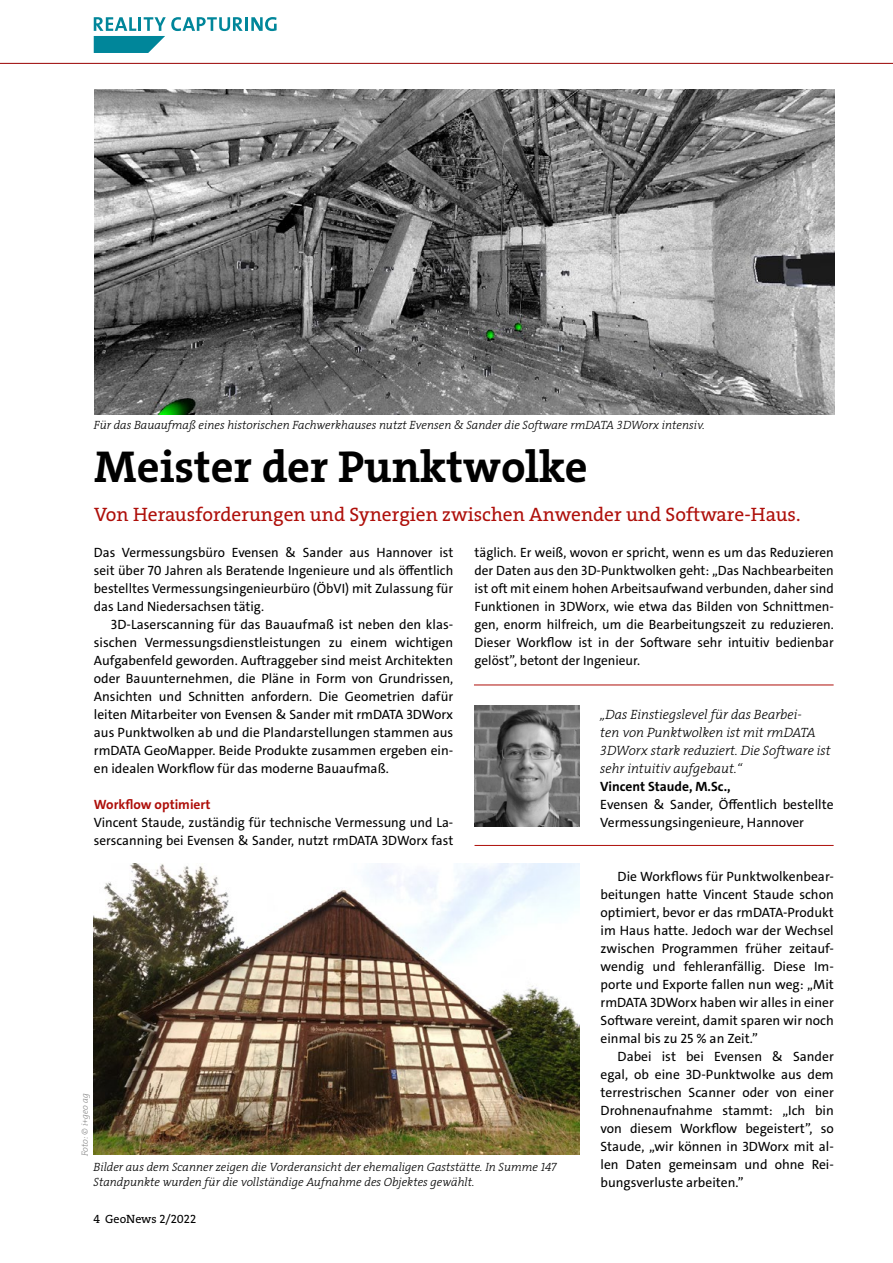
<style>
.page{position:relative;width:893px;height:1263px;background:#fff}
.page>*{position:absolute;margin:0;border:0;box-sizing:border-box;transform-origin:0 0}
.t1{font:45px "The Serif LP7 Bld";color:#000}
.t2{font:19.5px "The Serif LP5 Plain";color:#ae0f0a}
.t3{font:13.5px/18px "The Sans C4 s";color:#000;text-align:justify}
.t4{font:13.5px/18px "The Serif LP3 Lig IT";color:#000}
.t5{font:700 13.5px "The Sans C4 s";color:#000}
.t6{font:700 13.5px "The Sans C4 s";color:#ae0f0a}
.t7{font:12px/15px "The Serif LP3 Lig IT";color:#000}
.t8{font:12px "The Serif LP5 Plain";color:#000}
.t9{font:9px "The Serif LP3 Lig IT";color:#878787}
</style>
<div class="page">
<img style="left:94px;top:863px;width:485px;height:291px">
<svg style="left:0;top:17px;width:893px;height:47px"></svg>
<hr style="left:245px;top:17px;width:3px;height:14px;background:#00869a">
<svg style="left:251px;top:17px;width:26px;height:14px"></svg>
<svg style="left:94px;top:17px;width:149px;height:36px"></svg>
<img style="left:94px;top:89px;width:740px;height:325px">
<img style="left:474px;top:705px;width:105px;height:122px">
<hr style="left:474px;top:685px;width:360px;height:1px;background:#ae0f0a">
<hr style="left:474px;top:845px;width:360px;height:1px;background:#ae0f0a">
<p class="t7" style="left:94px;top:417px;width:612px">Für das Bauaufmaß eines historischen Fachwerkhauses nutzt Evensen &amp; Sander die Software rmDATA 3DWorx intensiv.</p>
<h1 class="t1" style="left:94px;top:437px;width:495px">Meister der Punktwolke</h1>
<h2 class="t2" style="left:94px;top:502px;width:708px">Von Herausforderungen und Synergien zwischen Anwender und Software-Haus.</h2>
<p class="t3" style="left:94px;top:544px;width:361px">Das Vermessungsbüro Evensen &amp; Sander aus Hannover ist seit über 70 Jahren als Beratende Ingenieure und als öffentlich bestelltes Vermessungsingenieurbüro (ÖbVI) mit Zulassung für das Land Niedersachsen tätig.</p>
<p class="t3" style="left:94px;top:616px;width:361px;text-indent:17px">3D-Laserscanning für das Bauaufmaß ist neben den klas&shy;sischen Vermessungsdienstleistungen zu einem wichtigen Aufgabenfeld geworden. Auftraggeber sind meist Architekten oder Bauunternehmen, die Pläne in Form von Grundrissen, Ansichten und Schnitten anfordern. Die Geometrien dafür leiten Mitarbeiter von Evensen &amp; Sander mit rmDATA 3DWorx aus Punktwolken ab und die Plandarstellungen stammen aus rmDATA GeoMapper. Beide Produkte zusammen ergeben ein&shy;en idealen Workflow für das moderne Bauaufmaß.</p>
<p class="t6" style="left:94px;top:796px;width:118px">Workflow optimiert</p>
<p class="t3" style="left:94px;top:814px;width:361px">Vincent Staude, zuständig für technische Vermessung und La&shy;serscanning bei Evensen &amp; Sander, nutzt rmDATA 3DWorx fast</p>
<p class="t3" style="left:474px;top:544px;width:361px">täglich. Er weiß, wovon er spricht, wenn es um das Reduzieren der Daten aus den 3D-Punktwolken geht: „Das Nachbearbeiten ist oft mit einem hohen Arbeitsaufwand verbunden, daher sind Funktionen in 3DWorx, wie etwa das Bilden von Schnittmen&shy;gen, enorm hilfreich, um die Bearbeitungszeit zu reduzieren.<br>Dieser Workflow ist in der Software sehr intuitiv bedienbar gelöst”, betont der Ingenieur.</p>
<p class="t4" style="left:600px;top:706px;width:232px">„Das Einstiegslevel für das Bearbei-<br>ten von Punktwolken ist mit rmDATA 3DWorx stark reduziert. Die Software ist sehr intuitiv aufgebaut.“</p>
<p class="t5" style="left:600px;top:778px;width:132px">Vincent Staude, M.Sc.,</p>
<p class="t3" style="left:600px;top:796px;width:235px">Evensen &amp; Sander, Öffentlich bestellte<br>Vermessungsingenieure, Hannover</p>
<p class="t9" style="left:79px;top:1156px;width:64px;rotate:-90deg">Foto: © i+geo ag</p>
<p class="t7" style="left:94px;top:1159px;width:465px">Bilder aus dem Scanner zeigen die Vorderansicht der ehemaligen Gaststätte. In Summe 147<br>Standpunkte wurden für die vollständige Aufnahme des Objektes gewählt.</p>
<p class="t8" style="left:94px;top:1211px;width:104px">4 GeoNews 2/2022</p>
<p class="t3" style="left:601px;top:868px;width:235px;text-indent:17px">Die Workflows für Punktwolkenbear&shy;beitungen hatte Vincent Staude schon optimiert, bevor er das rmDATA-Produkt im Haus hatte. Jedoch war der Wechsel zwischen Programmen früher zeitauf&shy;wendig und fehleranfällig. Diese Im&shy;porte und Exporte fallen nun weg: „Mit rmDATA 3DWorx haben wir alles in einer Software vereint, damit sparen wir noch einmal bis zu 25 % an Zeit.”</p>
<p class="t3" style="left:601px;top:1048px;width:235px;text-indent:17px">Dabei ist bei Evensen &amp; Sander egal, ob eine 3D-Punktwolke aus dem terrestrischen Scanner oder von einer Drohnenaufnahme stammt: „Ich bin von diesem Workflow begeistert”, so Staude, „wir können in 3DWorx mit al&shy;len Daten gemeinsam und ohne Rei&shy;bungsverluste arbeiten.”</p>
</div>
